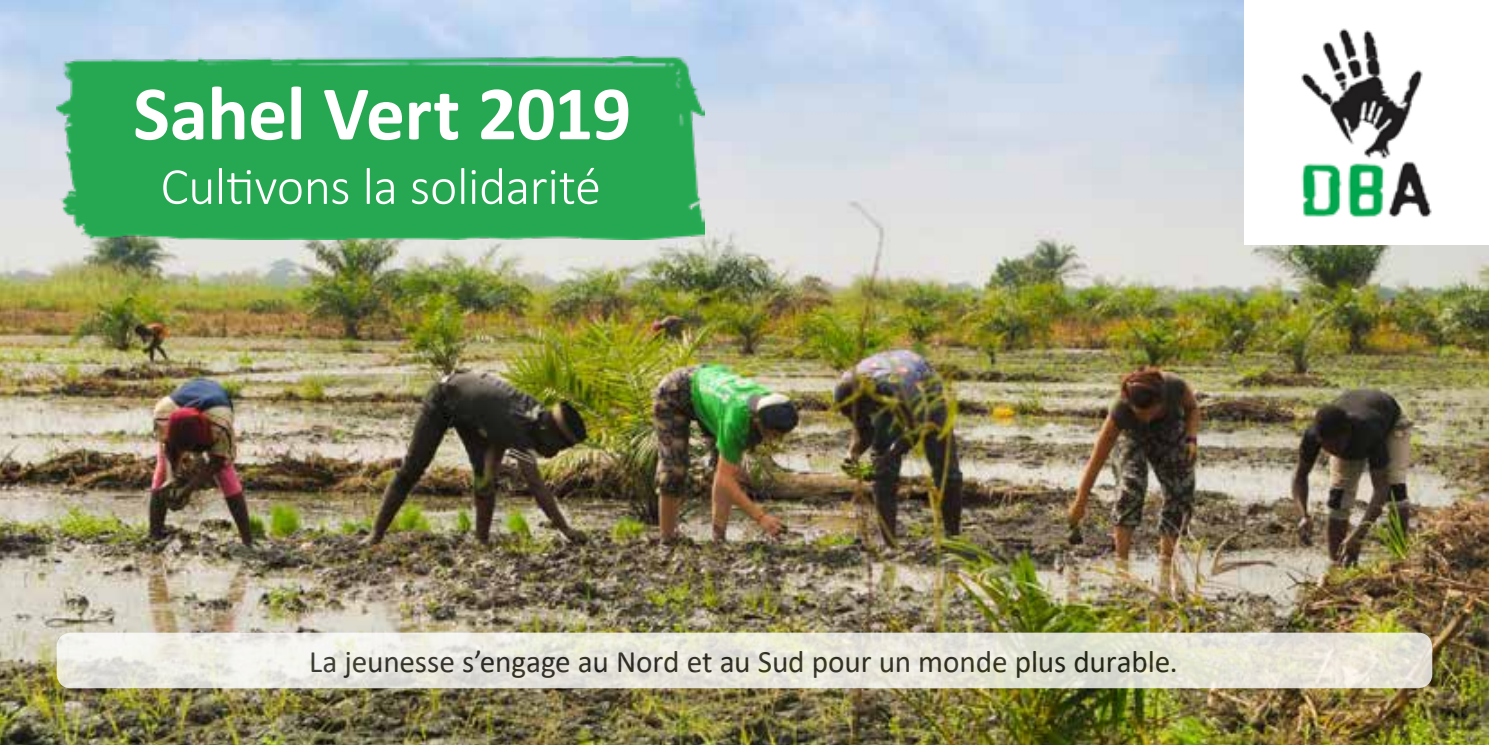
<style>
.page{position:relative;width:1489px;height:745px;background:#fff}
.page>*{position:absolute;margin:0;border:0;box-sizing:border-box;transform-origin:0 0}
.t1{font:700 77.5px "Calibri";letter-spacing:-.01em;color:#fff}
.t2{font:300 52.5px "Calibri";letter-spacing:-.01em;color:#fff}
.t3{font:31.25px "Calibri";letter-spacing:-.005em;color:#1d1d1b}
</style>
<div class="page">
<img style="left:0;top:0;width:1488px;height:744px">
<svg style="left:57px;top:632px;width:1374px;height:55px;background:#e7e5da"></svg>
<img style="left:57px;top:57px;width:647px;height:182px">
<img style="left:1244px;top:0;width:244px;height:244px">
<p class="t1" style="left:133px;top:59px;width:499px">Sahel Vert 2019</p>
<p class="t2" style="left:160px;top:154px;width:442px">Cultivons la solidarité</p>
<p class="t3" style="left:309px;top:639px;width:870px">La jeunesse s’engage au Nord et au Sud pour un monde plus durable.</p>
</div>
